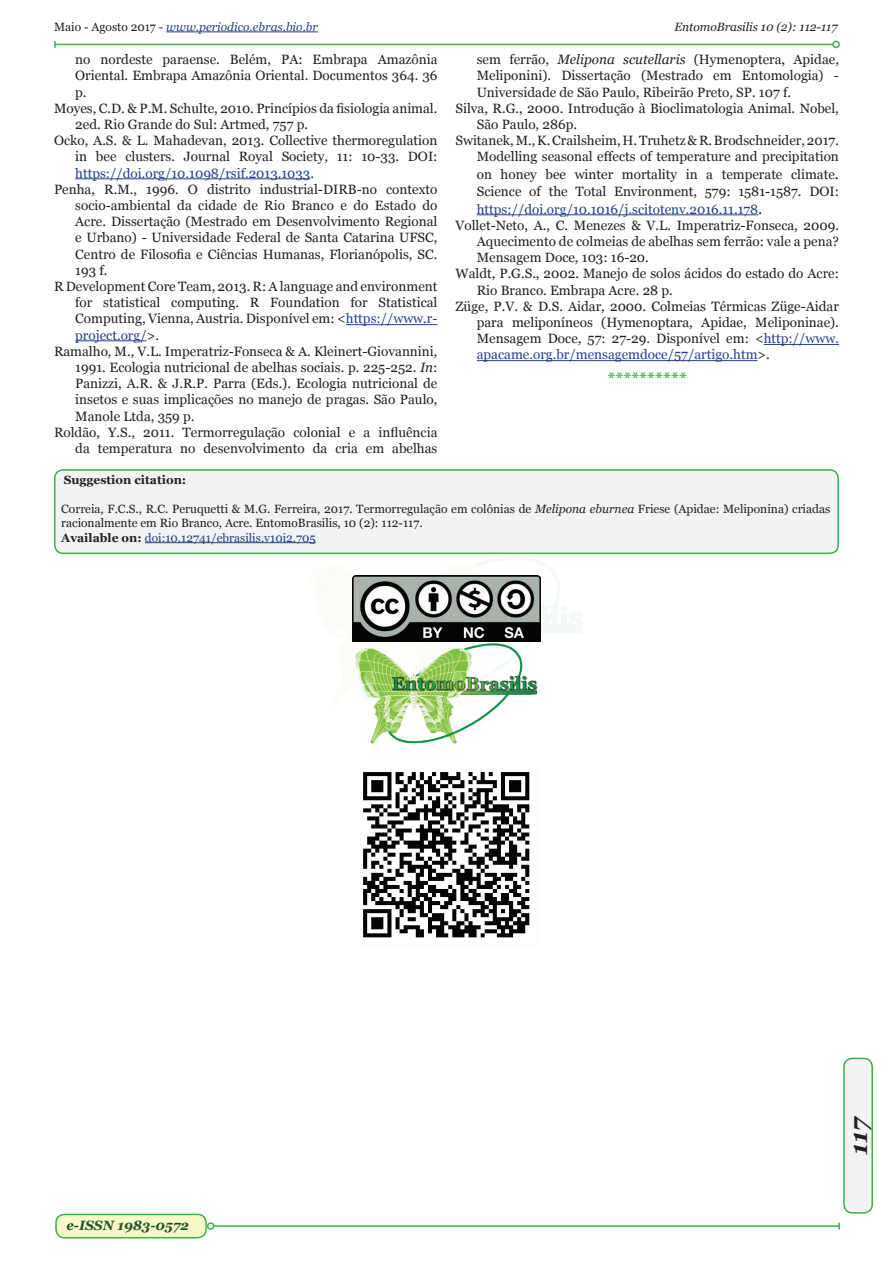
<style>
.page{position:relative;width:893px;height:1263px;background:#fff}
.page>*{position:absolute;margin:0;border:0;box-sizing:border-box;transform-origin:0 0}
.t1{font:italic 700 24px "Georgia";color:#231f20}
.Editor_Secao{font:700 16.5px "Georgia";color:#40ae49}
.Referencias{font:13.5px/16.2px "Georgia";color:#231f20;text-align:justify}
.Referencias-2{font:13.5px "Georgia";color:#253f8e}
.t2{font:italic 700 13.5px "Georgia";color:#19552a}
.ComoCitar{font:12px/14.4px "Georgia";color:#231f20}
.ComoCitar-2{font:12px "Georgia";color:#253f8e}
.t3{font:italic 12px "Georgia";color:#253f8e}
.t4{font:italic 12px "Georgia";color:#231f20}
.ComoCitar-3{font:700 12px "Georgia";color:#231f20}
.s1{font-style:normal;color:#231f20}
.s2{color:#253f8e}
.s3{font-style:italic}
.s4{font-size:15px}
.s5{font-size:15px;color:#231f20}
.s6{font-weight:700;color:#231f20}
</style>
<div class="page">
<div style="left:56px;top:1214px;width:150px;height:24px;background:#fbf8c7;border-radius:9px"></div>
<div style="left:55px;top:1214px;width:152px;height:24px;border:2px solid #40ae49;border-radius:9px"></div>
<div style="left:844px;top:1058px;width:28px;height:155px;background:#f2f3f4;border-radius:9px"></div>
<div style="left:843px;top:1058px;width:30px;height:156px;border:2px solid #40ae49;border-radius:9px"></div>
<hr style="left:214px;top:1225px;width:625px;height:2px;background:#40ae49">
<svg style="left:838px;top:1223px;width:2px;height:6px"></svg>
<div style="left:207px;top:1222px;width:7px;height:8px;border:2px solid #40ae49;border-radius:50%"></div>
<hr style="left:55px;top:44px;width:778px;height:1px;background:#40ae49">
<div style="left:832px;top:41px;width:8px;height:7px;border:2px solid #40ae49;border-radius:50%"></div>
<svg style="left:54px;top:41px;width:2px;height:7px"></svg>
<hr style="left:166px;top:32px;width:152px;height:1px;background:#253f8e">
<img style="left:352px;top:557px;width:230px;height:86px">
<hr style="left:75px;top:178px;width:235px;height:1px;background:#253f8e">
<hr style="left:346px;top:324px;width:91px;height:1px;background:#253f8e">
<hr style="left:75px;top:340px;width:72px;height:1px;background:#253f8e">
<hr style="left:477px;top:214px;width:281px;height:1px;background:#253f8e">
<hr style="left:764px;top:344px;width:75px;height:1px;background:#253f8e">
<hr style="left:477px;top:360px;width:280px;height:1px;background:#253f8e">
<img style="left:363px;top:772px;width:167px;height:166px">
<div style="left:55px;top:470px;width:783px;height:83px;background:#f2f3f4;border-radius:9px"></div>
<hr style="left:145px;top:542px;width:171px;height:1px;background:#253f8e">
<div style="left:54px;top:469px;width:785px;height:85px;border:2px solid #40ae49;border-radius:9px"></div>
<img style="left:355px;top:643px;width:183px;height:100px">
<img style="left:353px;top:575px;width:187px;height:66px">
<p class="t3" style="left:54px;top:19px;width:266px"><span class="s1">Maio - Agosto 2017 -</span> www.periodico.ebras.bio.br</p>
<p class="t4" style="left:674px;top:19px;width:164px">EntomoBrasilis 10 (2): 112-117</p>
<p class="Referencias" style="left:75px;top:52px;width:364px">no nordeste paraense. Belém, PA: Embrapa Amazônia Oriental. Embrapa Amazônia Oriental. Documentos 364. 36 p.</p>
<p class="Referencias" style="left:75px;top:100px;width:364px;text-indent:-21px">Moyes, C.D. &amp; P.M. Schulte, 2010. Princípios da fisiologia animal.<br>2ed. Rio Grande do Sul: Artmed, 757 p.</p>
<p class="Referencias" style="left:75px;top:133px;width:364px;text-indent:-21px">Ocko, A.S. &amp; L. Mahadevan, 2013. Collective thermoregulation in bee clusters. Journal Royal Society, 11: 10-33. DOI: <span class="s2">https://doi.org/10.1098/rsif.2013.1033</span>.</p>
<p class="Referencias" style="left:75px;top:181px;width:364px;text-indent:-21px">Penha, R.M., 1996. O distrito industrial-DIRB-no contexto socio-ambiental da cidade de Rio Branco e do Estado do Acre. Dissertação (Mestrado em Desenvolvimento Regional e Urbano) - Universidade Federal de Santa Catarina UFSC, Centro de Filosofia e Ciências Humanas, Florianópolis, SC.<br>193 f.</p>
<p class="Referencias" style="left:75px;top:279px;width:364px;text-indent:-21px">R Development Core Team, 2013. R: A language and environment for statistical computing. R Foundation for Statistical Computing, Vienna, Austria. Disponível em: &lt;<span class="s2">https://www.r&shy;project.org/</span>&gt;.</p>
<p class="Referencias" style="left:75px;top:343px;width:364px;text-indent:-21px">Ramalho, M., V.L. Imperatriz-Fonseca &amp; A. Kleinert-Giovannini, 1991. Ecologia nutricional de abelhas sociais. p. 225-252. <span class="s3">In</span>:<br>Panizzi, A.R. &amp; J.R.P. Parra (Eds.). Ecologia nutricional de insetos e suas implicações no manejo de pragas. São Paulo, Manole Ltda, 359 p.</p>
<p class="Referencias" style="left:54px;top:424px;width:385px;text-align:right">Roldão, Y.S., 2011. Termorregulação colonial e a influência da temperatura no desenvolvimento da cria em abelhas</p>
<p class="Referencias" style="left:477px;top:52px;width:364px">sem ferrão, <span class="s3">Melipona scutellaris</span> (Hymenoptera, Apidae, Meliponini). Dissertação (Mestrado em Entomologia) - Universidade de São Paulo, Ribeirão Preto, SP. 107 f.</p>
<p class="Referencias" style="left:477px;top:100px;width:364px;text-indent:-21px">Silva, R.G., 2000. Introdução à Bioclimatologia Animal. Nobel,<br>São Paulo, 286p.</p>
<p class="Referencias" style="left:455px;top:133px;width:385px;text-align:right">Switanek, M., K. Crailsheim, H. Truhetz &amp; R. Brodschneider, 2017.<br>Modelling seasonal effects of temperature and precipitation</p>
<p class="Referencias" style="left:477px;top:167px;width:364px">on honey bee winter mortality in a temperate climate<span class="s4">.<br></span>Science of the Total Environment, 579: 1581-1587. DOI:</p>
<p class="Referencias-2" style="left:477px;top:201px;width:287px">https://doi.org/10.1016/j.scitotenv.2016.11.178<span class="s5">.</span></p>
<p class="Referencias" style="left:477px;top:217px;width:364px;text-indent:-21px">Vollet-Neto, A., C. Menezes &amp; V.L. Imperatriz-Fonseca, 2009.<br>Aquecimento de colmeias de abelhas sem ferrão: vale a pena?<br>Mensagem Doce, 103: 16-20.</p>
<p class="Referencias" style="left:477px;top:266px;width:364px;text-indent:-21px">Waldt, P.G.S., 2002. Manejo de solos ácidos do estado do Acre:<br>Rio Branco. Embrapa Acre. 28 p.</p>
<p class="Referencias" style="left:477px;top:298px;width:364px;text-indent:-21px">Züge, P.V. &amp; D.S. Aidar, 2000. Colmeias Térmicas Züge-Aidar para meliponíneos (Hymenoptara, Apidae, Meliponinae).<br>Mensagem Doce, 57: 27-29. Disponível em: &lt;<span class="s2">http://www. apacame.org.br/mensagemdoce/57/artigo.htm</span>&gt;.</p>
<p class="Editor_Secao" style="left:607px;top:367px;width:81px">**********</p>
<p class="ComoCitar-3" style="left:64px;top:472px;width:124px">Suggestion citation:</p>
<p class="ComoCitar" style="left:61px;top:502px;width:770px">Correia, F.C.S., R.C. Peruquetti &amp; M.G. Ferreira, 2017. Termorregulação em colônias de <span class="s3">Melipona eburnea</span> Friese (Apidae: Meliponina) criadas racionalmente em Rio Branco, Acre. EntomoBrasilis, 10 (2): 112-117.</p>
<p class="ComoCitar-2" style="left:61px;top:530px;width:256px"><span class="s6">Available on:</span> doi:10.12741/ebrasilis.v10i2.705</p>
<p class="t2" style="left:66px;top:1216px;width:124px">e-ISSN 1983-0572</p>
<h1 class="t1" style="left:843px;top:1154px;width:40px;rotate:-90deg">117</h1>
</div>
